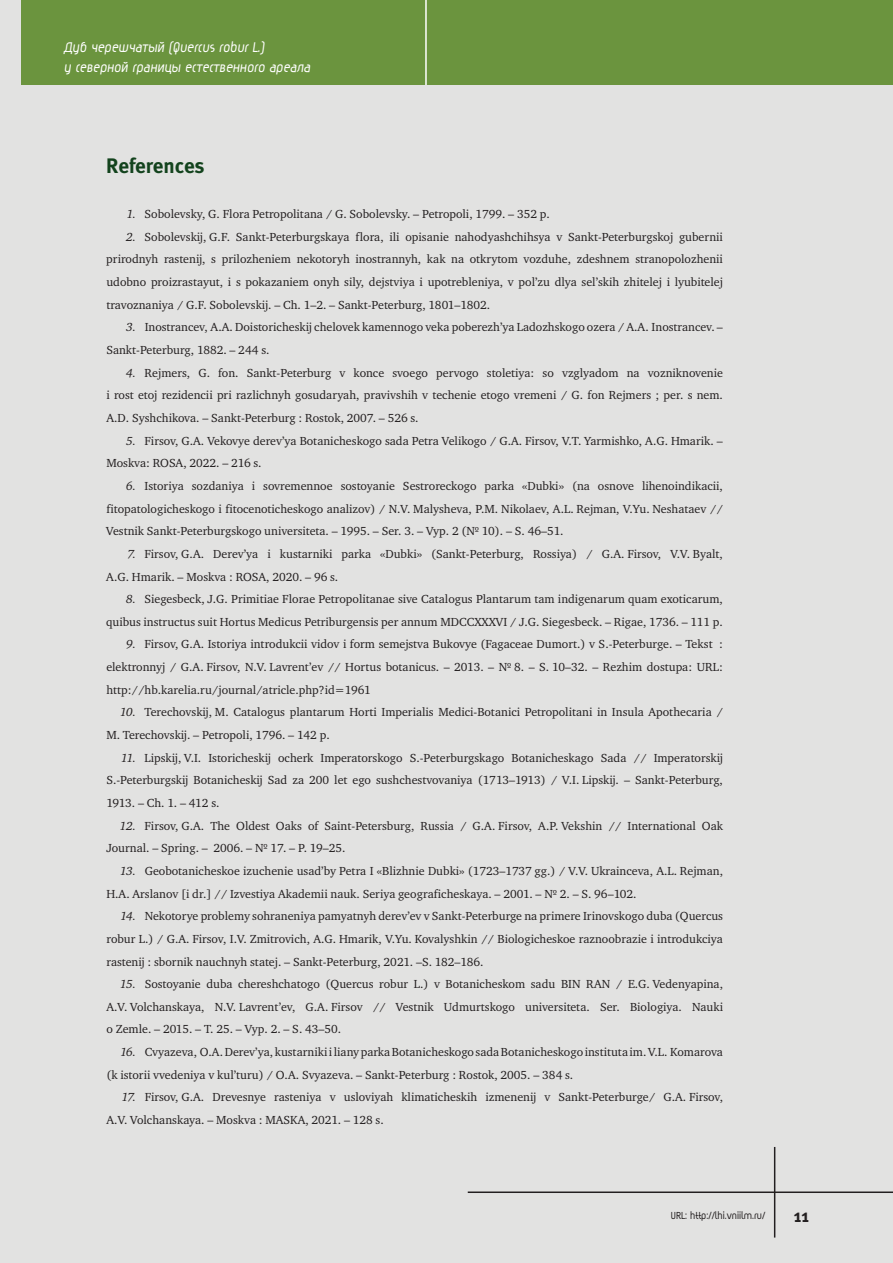
<style>
.page{position:relative;width:893px;height:1263px;background:#e2e2e1}
.page>*{position:absolute;margin:0;border:0;box-sizing:border-box;transform-origin:0 0}
.t1{font:21px "Meta Bold LFC";letter-spacing:-.005em;color:#13431d}
.t2{font:18px "Meta Bold C";color:#231f20}
.t3{font:700 16.5px/19.8px "Magic C";color:#fff}
.t4{font:12px/22.6px "Charter C";color:#231f20}
.t5{font:700 12px "Magic C";color:#231f20}
.s1{font-style:italic}
</style>
<div class="page">
<div style="left:21px;top:0;width:872px;height:85px;background:#6b943e"></div>
<hr style="left:425px;top:0;width:2px;height:85px;background:#fff">
<hr style="left:468px;top:1191px;width:425px;height:2px;background:#231f20">
<hr style="left:774px;top:1147px;width:1px;height:90px;background:#231f20">
<h3 class="t3" style="left:64px;top:39px;width:250px">Дуб черешчатый (Quercus robur L.)<br>у северной границы естественного ареала</h3>
<h1 class="t1" style="left:106px;top:153px;width:100px">References</h1>
<p class="t4" style="left:127px;top:203px;width:425px"><span class="s1">1.</span> Sobolevsky, G. Flora Petropolitana / G. Sobolevsky. – Petropoli, 1799. – 352 p.</p>
<p class="t4" style="left:106px;top:226px;width:618px;text-align:justify;text-indent:20px"><span class="s1">2.</span> Sobolevskij, G.F. Sankt-Peterburgskaya flora, ili opisanie nahodyashchihsya v Sankt-Peterburgskoj gubernii prirodnyh rastenij, s prilozheniem nekotoryh inostrannyh, kak na otkrytom vozduhe, zdeshnem stranopolozhenii udobno proizrastayut, i s pokazaniem onyh sily, dejstviya i upotrebleniya, v pol’zu dlya sel’skih zhitelej i lyubitelej travoznaniya / G.F. Sobolevskij. – Ch. 1–2. – Sankt-Peterburg, 1801–1802.</p>
<p class="t4" style="left:106px;top:316px;width:618px;text-indent:20px"><span class="s1">3.</span> Inostrancev, A.A. Doistoricheskij chelovek kamennogo veka poberezh’ya Ladozhskogo ozera / A.A. Inostrancev. –<br>Sankt-Peterburg, 1882. – 244 s.</p>
<p class="t4" style="left:106px;top:361px;width:618px;text-align:justify;text-indent:20px"><span class="s1">4.</span> Rejmers, G. fon. Sankt-Peterburg v konce svoego pervogo stoletiya: so vzglyadom na vozniknovenie i rost etoj rezidencii pri razlichnyh gosudaryah, pravivshih v techenie etogo vremeni / G. fon Rejmers ; per. s nem.<br>A.D. Syshchikova. – Sankt-Peterburg : Rostok, 2007. – 526 s.</p>
<p class="t4" style="left:106px;top:429px;width:618px;text-indent:20px"><span class="s1">5.</span> Firsov, G.A. Vekovye derev’ya Botanicheskogo sada Petra Velikogo / G.A. Firsov, V.T. Yarmishko, A.G. Hmarik. –<br>Moskva: ROSA, 2022. – 216 s.</p>
<p class="t4" style="left:106px;top:475px;width:618px;text-align:justify;text-indent:20px"><span class="s1">6.</span> Istoriya sozdaniya i sovremennoe sostoyanie Sestroreckogo parka «Dubki» (na osnove lihenoindikacii, fitopatologicheskogo i fitocenoticheskogo analizov) / N.V. Malysheva, P.M. Nikolaev, A.L. Rejman, V.Yu. Neshataev // Vestnik Sankt-Peterburgskogo universiteta. – 1995. – Ser. 3. – Vyp. 2 (№ 10). – S. 46–51.</p>
<p class="t4" style="left:106px;top:543px;width:618px;text-indent:21px"><span class="s1">7.</span> Firsov, G.A. Derev’ya i kustarniki parka «Dubki» (Sankt-Peterburg, Rossiya) / G.A. Firsov, V.V. Byalt,<br>A.G. Hmarik. – Moskva : ROSA, 2020. – 96 s.</p>
<p class="t4" style="left:106px;top:588px;width:618px;text-align:right"><span class="s1">8.</span> Siegesbeck, J.G. Primitiae Florae Petropolitanae sive Catalogus Plantarum tam indigenarum quam exoticarum, quibus instructus suit Hortus Medicus Petriburgensis per annum MDCCXXXVI / J.G. Siegesbeck. – Rigae, 1736. – 111 p.</p>
<p class="t4" style="left:106px;top:633px;width:618px;text-align:justify;text-indent:20px"><span class="s1">9.</span> Firsov, G.A. Istoriya introdukcii vidov i form semejstva Bukovye (Fagaceae Dumort.) v S.-Peterburge. – Tekst : elektronnyj / G.A. Firsov, N.V. Lavrent’ev // Hortus botanicus. – 2013. – № 8. – S. 10–32. – Rezhim dostupa: URL: http://hb.karelia.ru/journal/atricle.php?id=1961</p>
<p class="t4" style="left:106px;top:701px;width:618px;text-indent:14px"><span class="s1">10.</span> Terechovskij, M. Catalogus plantarum Horti Imperialis Medici-Botanici Petropolitani in Insula Apothecaria /<br>M. Terechovskij. – Petropoli, 1796. – 142 p.</p>
<p class="t4" style="left:106px;top:746px;width:618px;text-align:justify;text-indent:15px"><span class="s1">11.</span> Lipskij, V.I. Istoricheskij ocherk Imperatorskogo S.-Peterburgskago Botanicheskago Sada // Imperatorskij S.-Peterburgskij Botanicheskij Sad za 200 let ego sushchestvovaniya (1713–1913) / V.I. Lipskij. – Sankt-Peterburg, 1913. – Ch. 1. – 412 s.</p>
<p class="t4" style="left:106px;top:814px;width:618px;text-indent:14px"><span class="s1">12.</span> Firsov, G.A. The Oldest Oaks of Saint-Petersburg, Russia / G.A. Firsov, A.P. Vekshin // International Oak<br>Journal. – Spring. – 2006. – № 17. – P. 19–25.</p>
<p class="t4" style="left:106px;top:860px;width:618px;text-indent:14px"><span class="s1">13.</span> Geobotanicheskoe izuchenie usad’by Petra I «Blizhnie Dubki» (1723–1737 gg.) / V.V. Ukrainceva, A.L. Rejman,<br>H.A. Arslanov [i dr.] // Izvestiya Akademii nauk. Seriya geograficheskaya. – 2001. – № 2. – S. 96–102.</p>
<p class="t4" style="left:106px;top:905px;width:618px;text-align:justify;text-indent:14px"><span class="s1">14.</span> Nekotorye problemy sohraneniya pamyatnyh derev’ev v Sankt-Peterburge na primere Irinovskogo duba (Quercus robur L.) / G.A. Firsov, I.V. Zmitrovich, A.G. Hmarik, V.Yu. Kovalyshkin // Biologicheskoe raznoobrazie i introdukciya rastenij : sbornik nauchnyh statej. – Sankt-Peterburg, 2021. –S. 182–186.</p>
<p class="t4" style="left:106px;top:973px;width:618px;text-align:justify;text-indent:14px"><span class="s1">15.</span> Sostoyanie duba chereshchatogo (Quercus robur L.) v Botanicheskom sadu BIN RAN / E.G. Vedenyapina, A.V. Volchanskaya, N.V. Lavrent’ev, G.A. Firsov // Vestnik Udmurtskogo universiteta. Ser. Biologiya. Nauki o Zemle. – 2015. – T. 25. – Vyp. 2. – S. 43–50.</p>
<p class="t4" style="left:106px;top:1041px;width:618px;text-indent:14px"><span class="s1">16.</span> Cvyazeva, O.A.Derev’ya,kustarnikiilianyparkaBotanicheskogosadaBotanicheskogoinstituta im.V.L. Komarova (k istorii vvedeniya v kul’turu) / O.A. Svyazeva. – Sankt-Peterburg : Rostok, 2005. – 384 s.</p>
<p class="t4" style="left:106px;top:1086px;width:618px;text-indent:15px"><span class="s1">17.</span> Firsov, G.A. Drevesnye rasteniya v usloviyah klimaticheskih izmenenij v Sankt-Peterburge/ G.A. Firsov,<br>A.V. Volchanskaya. – Moskva : MASKA, 2021. – 128 s.</p>
<p class="t5" style="left:671px;top:1210px;width:96px">URL: http://lhi.vniilm.ru/</p>
<h2 class="t2" style="left:794px;top:1205px;width:17px">11</h2>
</div>
